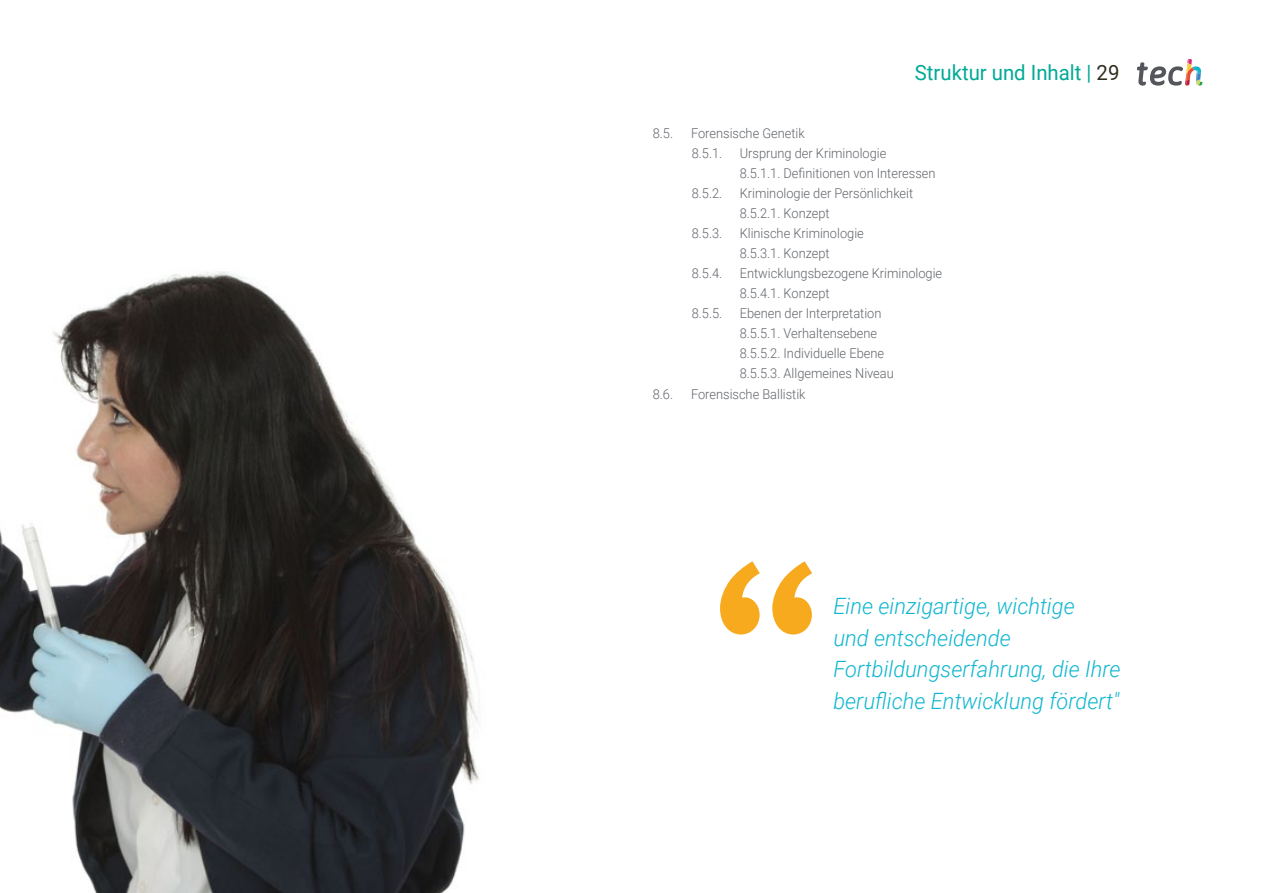
<style>
.page{position:relative;width:1263px;height:893px;background:#fff}
.page>*{position:absolute;margin:0;border:0;box-sizing:border-box;transform-origin:0 0}
.t1{font:italic 300 22.5px/31.5px "Roboto";color:#0fb6cf}
.t2{font:21px "Roboto";color:#00a996}
.t3{font:300 13.5px/20px "Roboto";color:#61646a;scale:.95 1}
.s1{color:#312e20}
</style>
<div class="page">
<img style="left:0;top:271px;width:479px;height:622px">
<svg style="left:1137px;top:59px;width:65px;height:27px"></svg>
<svg style="left:720px;top:561px;width:92px;height:73px"></svg>
<h2 class="t2" style="left:915px;top:57px;width:206px">Struktur und Inhalt | <span class="s1">29</span></h2>
<p class="t3" style="left:653px;top:122px;width:23px">8.5.</p>
<p class="t3" style="left:691px;top:122px;width:121px">Forensische Genetik<br>8.5.1.</p>
<p class="t3" style="left:740px;top:142px;width:208px">Ursprung der Kriminologie<br>8.5.1.1. Definitionen von Interessen</p>
<p class="t3" style="left:692px;top:182px;width:34px">8.5.2.</p>
<p class="t3" style="left:740px;top:182px;width:184px">Kriminologie der Persönlichkeit<br>8.5.2.1. Konzept</p>
<p class="t3" style="left:692px;top:222px;width:34px">8.5.3.</p>
<p class="t3" style="left:740px;top:222px;width:132px">Klinische Kriminologie<br>8.5.3.1. Konzept</p>
<p class="t3" style="left:692px;top:262px;width:34px">8.5.4.</p>
<p class="t3" style="left:740px;top:262px;width:215px">Entwicklungsbezogene Kriminologie<br>8.5.4.1. Konzept</p>
<p class="t3" style="left:692px;top:302px;width:34px">8.5.5.</p>
<p class="t3" style="left:740px;top:302px;width:164px">Ebenen der Interpretation<br>8.5.5.1. Verhaltensebene<br>8.5.5.2. Individuelle Ebene<br>8.5.5.3. Allgemeines Niveau</p>
<p class="t3" style="left:653px;top:383px;width:23px">8.6.</p>
<p class="t3" style="left:691px;top:383px;width:122px">Forensische Ballistik</p>
<h1 class="t1" style="left:833px;top:589px;width:289px">Eine einzigartige, wichtige<br>und entscheidende<br>Fortbildungserfahrung, die Ihre berufliche Entwicklung fördert"</h1>
</div>
